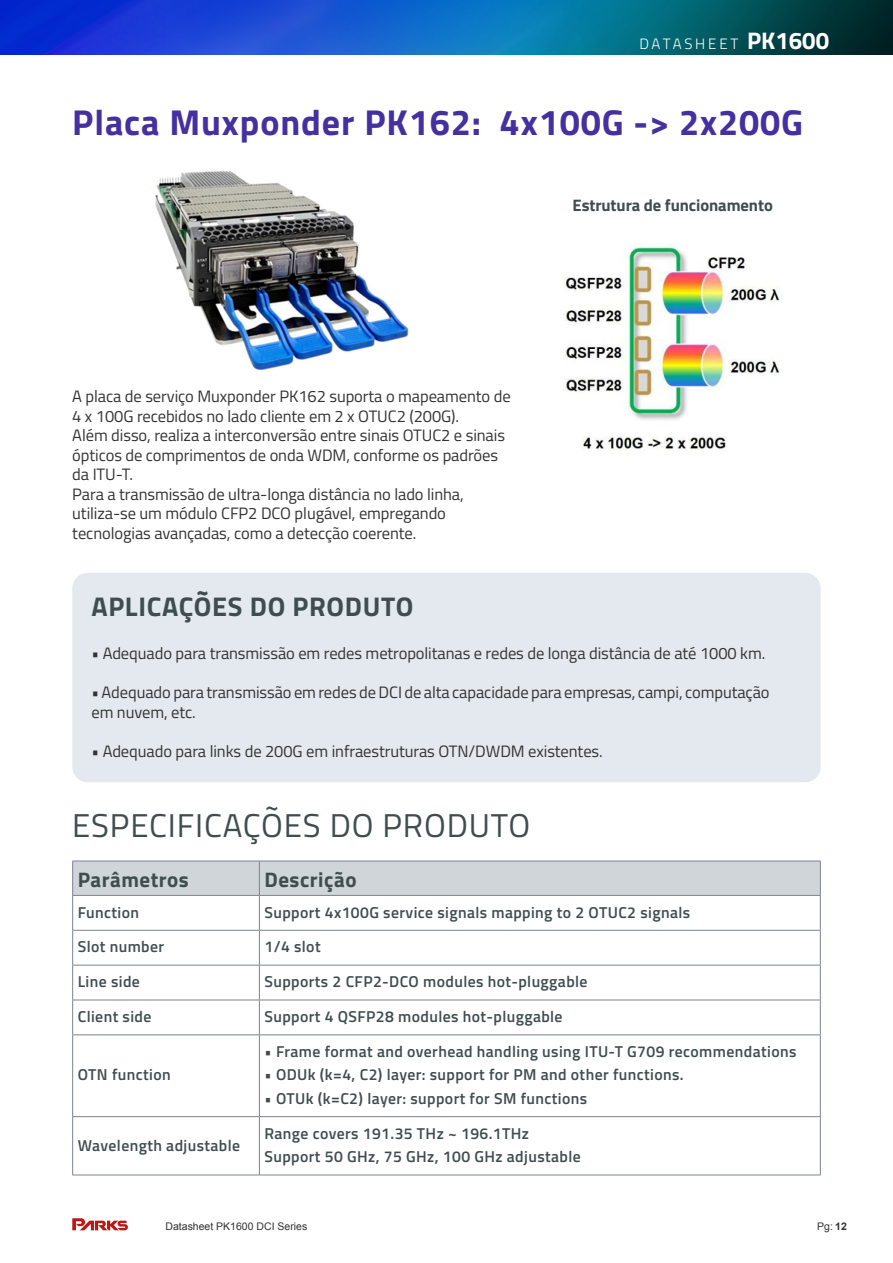
<style>
.page{position:relative;width:893px;height:1263px;background:#fff}
.page>*{position:absolute;margin:0;border:0;box-sizing:border-box;transform-origin:0 0}
.t1{font:700 36px "Titillium Web";letter-spacing:.025em;color:#45309f}
.t2{font:33px "Titillium Web";letter-spacing:.025em;color:#404d4f}
.t3{font:700 27px "Titillium Web";letter-spacing:.025em;color:#404d4f}
.t4{font:700 21px "Titillium Web";letter-spacing:.025em;color:#404d4f}
.t5{font:700 16.65px "Titillium Web";letter-spacing:-.005em;color:#404d4f}
.t6{font:16.5px/19.5px "Titillium Web";letter-spacing:-.005em;color:#333}
.t7{font:600 15.75px/23.4px "Titillium Web";letter-spacing:.025em;color:#404d4f}
.t8{font:300 15px "Titillium Web";letter-spacing:.185em;color:#fff}
.t9{font:10.5px "Arial";color:#333}
.s1{font-weight:700;font-size:24px}
.s2{font-weight:700}
</style>
<div class="page">
<svg style="left:72px;top:1218px;width:56px;height:12px"></svg>
<img style="left:0;top:0;width:893px;height:54px">
<img style="left:564px;top:244px;width:216px;height:206px">
<img style="left:155px;top:170px;width:254px;height:201px">
<div style="left:72px;top:573px;width:749px;height:209px;background:#e3e9ee;border-radius:16px"></div>
<div style="left:73px;top:862px;width:747px;height:33px;background:#cfd5d9"></div>
<svg style="left:73px;top:896px;width:747px;height:278px"></svg>
<hr style="left:72px;top:895px;width:187px;height:1px;background:#7d8294">
<hr style="left:72px;top:896px;width:1px;height:34px;background:#7d8294">
<hr style="left:259px;top:895px;width:562px;height:1px;background:#7d8294">
<hr style="left:259px;top:896px;width:1px;height:34px;background:#7d8294">
<hr style="left:820px;top:896px;width:1px;height:34px;background:#7d8294">
<hr style="left:72px;top:930px;width:187px;height:1px;background:#7d8294">
<hr style="left:72px;top:931px;width:1px;height:34px;background:#7d8294">
<hr style="left:259px;top:930px;width:562px;height:1px;background:#7d8294">
<hr style="left:259px;top:931px;width:1px;height:34px;background:#7d8294">
<hr style="left:820px;top:931px;width:1px;height:34px;background:#7d8294">
<hr style="left:72px;top:965px;width:187px;height:1px;background:#7d8294">
<hr style="left:72px;top:965px;width:1px;height:34px;background:#7d8294">
<hr style="left:259px;top:965px;width:562px;height:1px;background:#7d8294">
<hr style="left:259px;top:965px;width:1px;height:34px;background:#7d8294">
<hr style="left:820px;top:965px;width:1px;height:34px;background:#7d8294">
<hr style="left:72px;top:999px;width:187px;height:1px;background:#7d8294">
<hr style="left:72px;top:1000px;width:1px;height:34px;background:#7d8294">
<hr style="left:259px;top:999px;width:562px;height:1px;background:#7d8294">
<hr style="left:259px;top:1000px;width:1px;height:34px;background:#7d8294">
<hr style="left:820px;top:1000px;width:1px;height:34px;background:#7d8294">
<hr style="left:72px;top:1034px;width:187px;height:1px;background:#7d8294">
<hr style="left:72px;top:1035px;width:1px;height:81px;background:#7d8294">
<hr style="left:259px;top:1034px;width:562px;height:1px;background:#7d8294">
<hr style="left:259px;top:1035px;width:1px;height:81px;background:#7d8294">
<hr style="left:820px;top:1035px;width:1px;height:81px;background:#7d8294">
<hr style="left:72px;top:1116px;width:187px;height:1px;background:#7d8294">
<hr style="left:72px;top:1117px;width:1px;height:57px;background:#7d8294">
<hr style="left:259px;top:1116px;width:562px;height:1px;background:#7d8294">
<hr style="left:259px;top:1117px;width:1px;height:57px;background:#7d8294">
<hr style="left:820px;top:1117px;width:1px;height:57px;background:#7d8294">
<hr style="left:72px;top:1174px;width:187px;height:1px;background:#7d8294">
<hr style="left:259px;top:1174px;width:562px;height:1px;background:#7d8294">
<hr style="left:72px;top:861px;width:187px;height:1px;background:#7d8294">
<hr style="left:72px;top:861px;width:1px;height:34px;background:#7d8294">
<hr style="left:259px;top:861px;width:562px;height:1px;background:#7d8294">
<hr style="left:259px;top:861px;width:1px;height:34px;background:#7d8294">
<hr style="left:820px;top:861px;width:1px;height:34px;background:#7d8294">
<p class="t8" style="left:639px;top:32px;width:191px">DATASHEET <span class="s1">PK1600</span></p>
<h1 class="t1" style="left:72px;top:95px;width:732px">Placa Muxponder PK162: 4x100G -&gt; 2x200G</h1>
<p class="t5" style="left:573px;top:192px;width:202px">Estrutura de funcionamento</p>
<p class="t6" style="left:72px;top:386px;width:440px">A placa de serviço Muxponder PK162 suporta o mapeamento de 4 x 100G recebidos no lado cliente em 2 x OTUC2 (200G).<br>Além disso, realiza a interconversão entre sinais OTUC2 e sinais ópticos de comprimentos de onda WDM, conforme os padrões da ITU-T.<br>Para a transmissão de ultra-longa distância no lado linha, utiliza-se um módulo CFP2 DCO plugável, empregando tecnologias avançadas, como a detecção coerente.</p>
<h3 class="t3" style="left:91px;top:586px;width:324px">APLICAÇÕES DO PRODUTO</h3>
<p class="t6" style="left:91px;top:643px;width:675px">• Adequado para transmissão em redes metropolitanas e redes de longa distância de até 1000 km.</p>
<p class="t6" style="left:91px;top:682px;width:680px">• Adequado para transmissão em redes de DCI de alta capacidade para empresas, campi, computação em nuvem, etc.</p>
<p class="t6" style="left:91px;top:740px;width:513px">• Adequado para links de 200G em infraestruturas OTN/DWDM existentes.</p>
<h2 class="t2" style="left:72px;top:801px;width:459px">ESPECIFICAÇÕES DO PRODUTO</h2>
<p class="t4" style="left:78px;top:863px;width:113px">Parâmetros</p>
<p class="t4" style="left:264px;top:863px;width:94px">Descrição</p>
<p class="t7" style="left:78px;top:899px;width:63px">Function</p>
<p class="t7" style="left:264px;top:899px;width:427px">Support 4x100G service signals mapping to 2 OTUC2 signals</p>
<p class="t7" style="left:78px;top:934px;width:88px">Slot number</p>
<p class="t7" style="left:264px;top:934px;width:58px">1/4 slot</p>
<p class="t7" style="left:78px;top:969px;width:64px">Line side</p>
<p class="t7" style="left:264px;top:969px;width:325px">Supports 2 CFP2-DCO modules hot-pluggable</p>
<p class="t7" style="left:78px;top:1004px;width:75px">Client side</p>
<p class="t7" style="left:264px;top:1004px;width:300px">Support 4 QSFP28 modules hot-pluggable</p>
<p class="t7" style="left:78px;top:1062px;width:94px">OTN function</p>
<p class="t7" style="left:264px;top:1039px;width:533px">• Frame format and overhead handling using ITU-T G709 recommendations</p>
<p class="t7" style="left:264px;top:1062px;width:421px">• ODUk (k=4, C2) layer: support for PM and other functions.</p>
<p class="t7" style="left:264px;top:1086px;width:324px">• OTUk (k=C2) layer: support for SM functions</p>
<p class="t7" style="left:78px;top:1132px;width:164px">Wavelength adjustable</p>
<p class="t7" style="left:264px;top:1121px;width:318px">Range covers 191.35 THz ~ 196.1THz<br>Support 50 GHz, 75 GHz, 100 GHz adjustable</p>
<p class="t9" style="left:166px;top:1220px;width:143px">Datasheet PK1600 DCI Series</p>
<p class="t9" style="left:817px;top:1220px;width:31px">Pg: <span class="s2">12</span></p>
</div>
